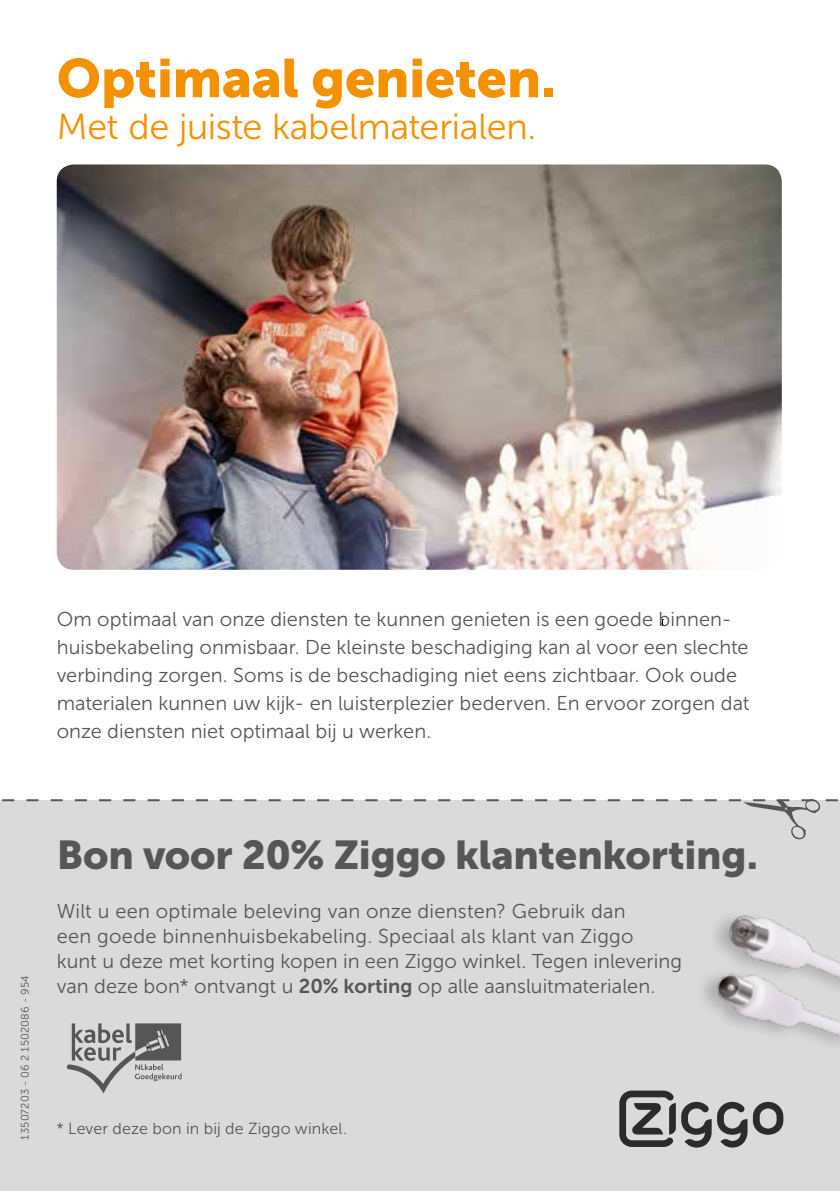
<style>
.page{position:relative;width:840px;height:1191px;background:#fff}
.page>*{position:absolute;margin:0;border:0;box-sizing:border-box;transform-origin:0 0}
.t1{font:54px "Museo Sans 900";letter-spacing:-.01em;color:#f39100}
.t2{font:40px "Museo Sans 900";letter-spacing:-.005em;color:#565656}
.t3{font:36px "Museo Sans 300";letter-spacing:-.01em;color:#f39100}
.t4{font:20px/28px "Museo Sans 300";letter-spacing:.005em;color:#565656}
.t5{font:16px "Museo Sans 300";letter-spacing:.015em;color:#565656}
.t6{font:11px "Museo Sans 300";letter-spacing:.02em;color:#565656}
.s1{font-family:"Museo Sans 700"}
</style>
<div class="page">
<img style="left:57px;top:164px;width:724px;height:406px">
<svg style="left:661px;top:619px;width:2px;height:7px"></svg>
<div style="left:0;top:799px;width:839px;height:392px;background:#dadada"></div>
<img style="left:665px;top:885px;width:174px;height:193px">
<div style="left:0;top:799px;width:837px;height:41px;background:#dadada"></div>
<svg style="left:67px;top:1023px;width:114px;height:70px"></svg>
<svg style="left:619px;top:1090px;width:164px;height:57px"></svg>
<h1 class="t1" style="left:57px;top:48px;width:500px">Optimaal genieten.</h1>
<h3 class="t3" style="left:57px;top:107px;width:481px">Met de juiste kabelmaterialen.</h3>
<p class="t4" style="left:57px;top:605px;width:694px">Om optimaal van onze diensten te kunnen genieten is een goede binnen&shy;huisbekabeling onmisbaar. De kleinste beschadiging kan al voor een slechte verbinding zorgen. Soms is de beschadiging niet eens zichtbaar. Ook oude materialen kunnen uw kijk- en luisterplezier bederven. En ervoor zorgen dat onze diensten niet optimaal bij u werken.</p>
<p class="t6" style="left:19px;top:1139px;width:166px;rotate:-90deg">13507203 - 06 2 1502086 - 954</p>
<h2 class="t2" style="left:57px;top:831px;width:702px">Bon voor 20% Ziggo klantenkorting.</h2>
<p class="t4" style="left:57px;top:899px;width:626px;line-height:24.8px">Wilt u een optimale beleving van onze diensten? Gebruik dan<br>een goede binnenhuisbekabeling. Speciaal als klant van Ziggo<br>kunt u deze met korting kopen in een Ziggo winkel. Tegen inlevering van deze bon* ontvangt u <span class="s1">20% korting</span> op alle aansluitmaterialen.</p>
<p class="t5" style="left:56px;top:1119px;width:292px">* Lever deze bon in bij de Ziggo winkel.</p>
</div>
